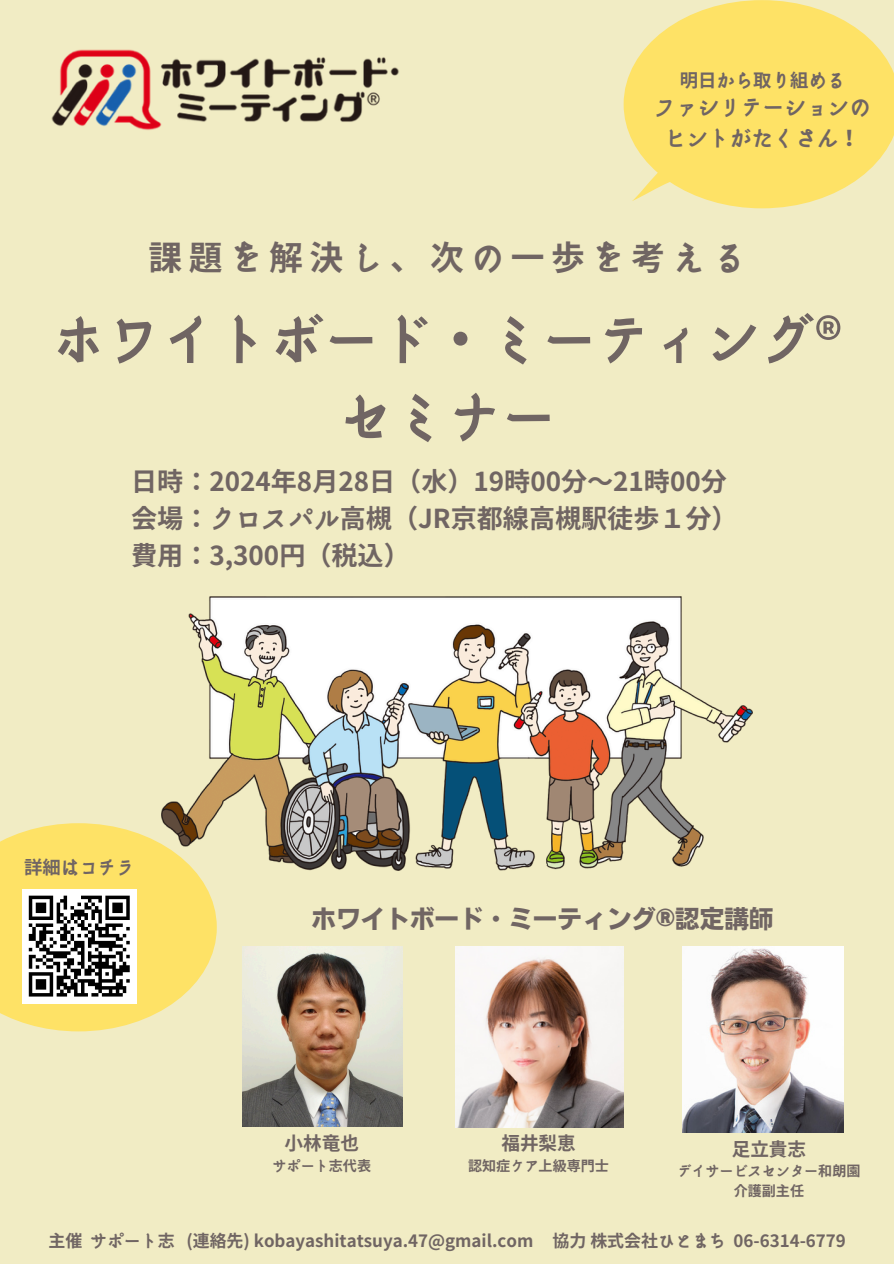
<style>
.page{position:relative;width:894px;height:1264px;background:#fff}
.page>*{position:absolute;margin:0;border:0;box-sizing:border-box;transform-origin:0 0}
.t1{font:700 54.45px/77.7px "irohakaku C";color:#706563;text-align:center}
.t2{font:700 33.75px "irohakaku C";letter-spacing:.19em;color:#706563}
.t3{font:700 26.1px/37.2px "irohakaku C";color:#706563}
.t4{font:24.6px "Nud Motoya Cedar Std W6";color:#706563}
.t5{font:700 21.6px/30.6px "irohakaku C";color:#706563;text-align:center}
.t6{font:700 18.6px "irohakaku C";color:#706563}
.t7{font:700 18.3px "irohakaku C";color:#706563}
.t8{font:700 16.95px "irohakaku C";color:#706563}
.t9{font:700 14.1px/20.2px "irohakaku C";color:#706563;text-align:center}
</style>
<div class="page">
<div style="left:0;top:0;width:893px;height:1263px;background:#f1ecc4"></div>
<img style="left:51px;top:49px;width:348px;height:81px">
<img style="left:161px;top:597px;width:591px;height:273px">
<svg style="left:623px;top:0;width:270px;height:208px;fill:#fee266"></svg>
<img style="left:242px;top:946px;width:160px;height:180px">
<img style="left:682px;top:946px;width:161px;height:186px">
<img style="left:455px;top:946px;width:168px;height:181px">
<svg style="left:0;top:823px;width:217px;height:208px;background:#dccb81"></svg>
<h2 class="t7" style="left:679px;top:67px;width:167px">明日から取り組める</h2>
<h2 class="t5" style="left:654px;top:92px;width:218px">ファシリテーションのヒントがたくさん！</h2>
<p class="t2" style="left:148px;top:234px;width:598px">課題を解決し、次の一歩を考える</p>
<p class="t1" style="left:52px;top:300px;width:791px">ホワイトボード・ミーティング®セミナー</p>
<h6 class="t3" style="left:131px;top:462px;width:608px">日時：2024年8月28日（水）19時00分〜21時00分会場：クロスパル高槻（JR京都線高槻駅徒歩１分）費用：3,300円（税込）</h6>
<h5 class="t7" style="left:24px;top:854px;width:112px">詳細はコチラ</h5>
<p class="t4" style="left:311px;top:906px;width:463px">ホワイトボード・ミーティング®認定講師</p>
<h4 class="t6" style="left:284px;top:1130px;width:76px">小林竜也</h4>
<p class="t9" style="left:272px;top:1155px;width:100px">サポート志代表</p>
<p class="t6" style="left:501px;top:1130px;width:76px">福井梨恵</p>
<p class="t9" style="left:468px;top:1155px;width:142px">認知症ケア上級専門士</p>
<p class="t6" style="left:731px;top:1135px;width:76px">足立貴志</p>
<p class="t9" style="left:677px;top:1160px;width:185px">デイサービスセンター和朗園介護副主任</p>
<p class="t8" style="left:48px;top:1228px;width:798px">主催サポート志 (連絡先) kobayashitatsuya.47@gmail.com 協力株式会社ひとまち 06-6314-6779</p>
</div>
